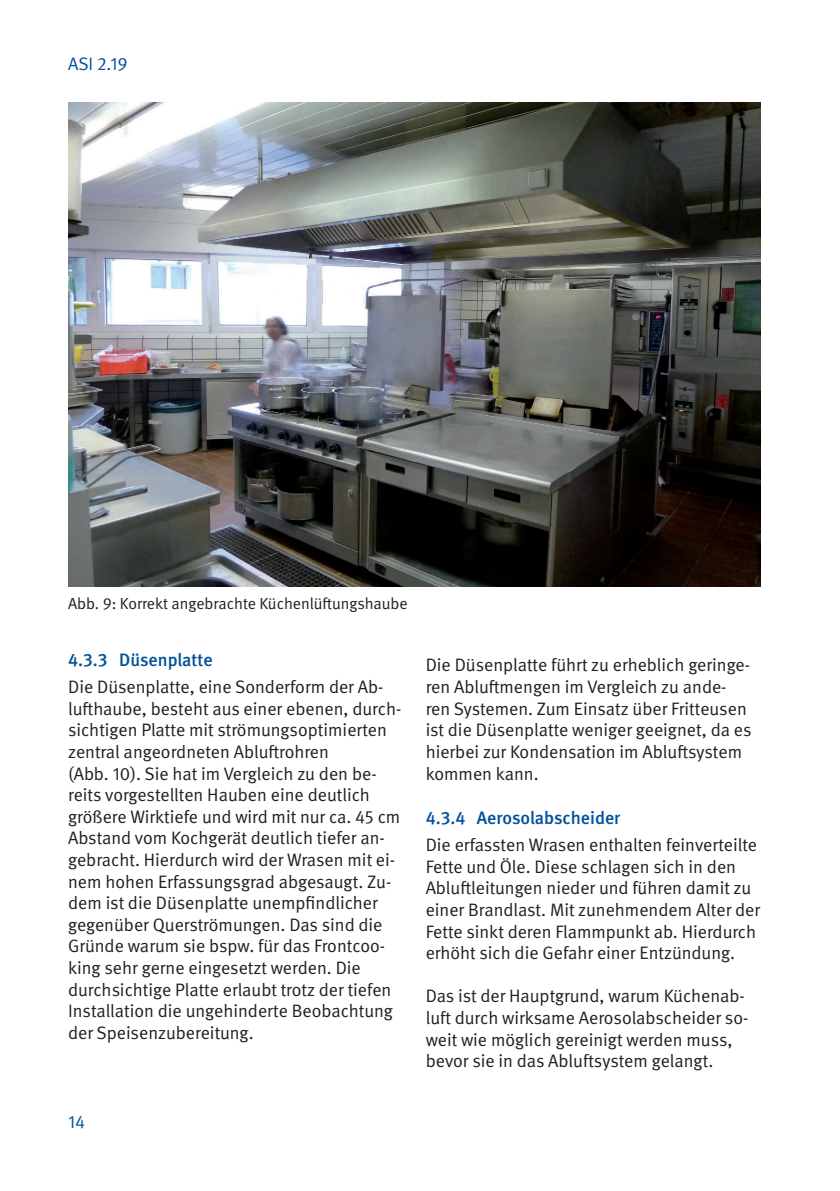
<style>
.page{position:relative;width:840px;height:1191px;background:#fff}
.page>*{position:absolute;margin:0;border:0;box-sizing:border-box;transform-origin:0 0}
.t1{font:18px/21.6px "DGUV Meta";color:#231f20}
.t2{font:500 18px "DGUV Meta";color:#01519b}
.t3{font:18px "DGUV Meta";color:#01519b}
.t4{font:16px "DGUV Meta";color:#231f20}
</style>
<div class="page">
<img style="left:68px;top:102px;width:692px;height:484px">
<p class="t3" style="left:68px;top:54px;width:61px">ASI 2.19</p>
<p class="t4" style="left:68px;top:594px;width:341px">Abb. 9: Korrekt angebrachte Küchenlüftungshaube</p>
<p class="t2" style="left:68px;top:649px;width:146px">4.3.3 Düsenplatte</p>
<p class="t1" style="left:68px;top:676px;width:334px">Die Düsenplatte, eine Sonderform der Ab&shy;lufthaube, besteht aus einer ebenen, durch&shy;sichtigen Platte mit strömungsoptimierten zentral angeordneten Abluftrohren<br>(Abb. 10). Sie hat im Vergleich zu den be&shy;reits vorgestellten Hauben eine deutlich größere Wirktiefe und wird mit nur ca. 45 cm Abstand vom Kochgerät deutlich tiefer an&shy;gebracht. Hierdurch wird der Wrasen mit ei&shy;nem hohen Erfassungsgrad abgesaugt. Zu&shy;dem ist die Düsenplatte unempfindlicher gegenüber Querströmungen. Das sind die Gründe warum sie bspw. für das Frontcoo&shy;king sehr gerne eingesetzt werden. Die durchsichtige Platte erlaubt trotz der tiefen Installation die ungehinderte Beobachtung der Speisenzubereitung.</p>
<p class="t3" style="left:68px;top:1111px;width:18px">14</p>
<p class="t1" style="left:425px;top:655px;width:327px">Die Düsenplatte führt zu erheblich geringe&shy;ren Abluftmengen im Vergleich zu ande&shy;ren Systemen. Zum Einsatz über Fritteusen ist die Düsenplatte weniger geeignet, da es hierbei zur Kondensation im Abluftsystem kommen kann.</p>
<p class="t2" style="left:425px;top:807px;width:196px">4.3.4 Aerosolabscheider</p>
<p class="t1" style="left:425px;top:834px;width:336px">Die erfassten Wrasen enthalten feinverteilte Fette und Öle. Diese schlagen sich in den Abluftleitungen nieder und führen damit zu einer Brandlast. Mit zunehmendem Alter der Fette sinkt deren Flammpunkt ab. Hierdurch erhöht sich die Gefahr einer Entzündung.</p>
<p class="t1" style="left:425px;top:985px;width:324px">Das ist der Hauptgrund, warum Küchenab&shy;luft durch wirksame Aerosolabscheider so&shy;weit wie möglich gereinigt werden muss, bevor sie in das Abluftsystem gelangt.</p>
</div>
